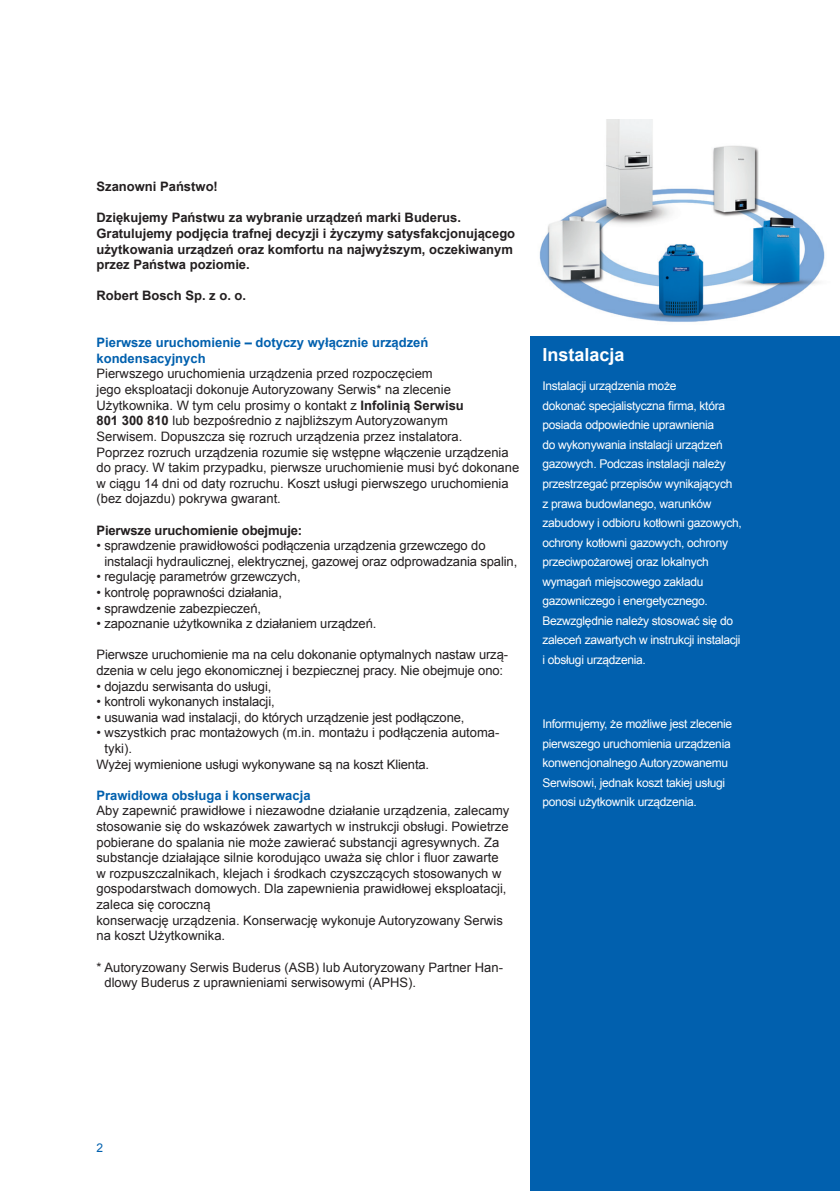
<style>
.page{position:relative;width:840px;height:1191px;background:#fff}
.page>*{position:absolute;margin:0;border:0;box-sizing:border-box;transform-origin:0 0}
.Podpis_bold{font:700 18px "Arial";color:#fff}
.Tekst{font:13px/15.6px "Arial";color:#231f20}
.Tekst-2{font:700 13px/15.6px "Arial";color:#231f20}
.Tekst-3{font:700 13px/15.6px "Arial";color:#0160ae}
.Tekst-4{font:12px/19.6px "Arial";letter-spacing:-.025em;color:#fff}
.t1{font:12px "Arial";color:#0160ae}
.s1{font-weight:700}
</style>
<div class="page">
<div style="left:530px;top:337px;width:309px;height:854px;background:#0160ae"></div>
<img style="left:539px;top:119px;width:286px;height:203px">
<p class="Tekst-2" style="left:96px;top:179px;width:123px">Szanowni Państwo!</p>
<p class="Tekst-2" style="left:96px;top:210px;width:366px">Dziękujemy Państwu za wybranie urządzeń marki Buderus.</p>
<p class="Tekst-2" style="left:96px;top:226px;width:420px">Gratulujemy podjęcia trafnej decyzji i życzymy satysfakcjonującego użytkowania urządzeń oraz komfortu na najwyższym, oczekiwanym przez Państwa poziomie.</p>
<p class="Tekst-2" style="left:96px;top:288px;width:151px">Robert Bosch Sp. z o. o.</p>
<p class="Tekst-3" style="left:96px;top:335px;width:333px">Pierwsze uruchomienie – dotyczy wyłącznie urządzeń kondensacyjnych</p>
<p class="Tekst" style="left:96px;top:366px;width:424px">Pierwszego uruchomienia urządzenia przed rozpoczęciem<br>jego eksploatacji dokonuje Autoryzowany Serwis* na zlecenie Użytkownika. W tym celu prosimy o kontakt z <span class="s1">Infolinią Serwisu<br>801 300 810</span> lub bezpośrednio z najbliższym Autoryzowanym<br>Serwisem. Dopuszcza się rozruch urządzenia przez instalatora.<br>Poprzez rozruch urządzenia rozumie się wstępne włączenie urządzenia do pracy. W takim przypadku, pierwsze uruchomienie musi być dokonane w ciągu 14 dni od daty rozruchu. Koszt usługi pierwszego uruchomienia (bez dojazdu) pokrywa gwarant.</p>
<p class="Tekst-2" style="left:96px;top:522px;width:207px">Pierwsze uruchomienie obejmuje:</p>
<p class="Tekst" style="left:104px;top:538px;width:414px;text-indent:-8px">• sprawdzenie prawidłowości podłączenia urządzenia grzewczego do instalacji hydraulicznej, elektrycznej, gazowej oraz odprowadzania spalin,</p>
<p class="Tekst" style="left:96px;top:569px;width:205px">• regulację parametrów grzewczych,</p>
<p class="Tekst" style="left:96px;top:585px;width:187px">• kontrolę poprawności działania,</p>
<p class="Tekst" style="left:96px;top:600px;width:166px">• sprawdzenie zabezpieczeń,</p>
<p class="Tekst" style="left:96px;top:616px;width:281px">• zapoznanie użytkownika z działaniem urządzeń.</p>
<p class="Tekst" style="left:96px;top:647px;width:413px">Pierwsze uruchomienie ma na celu dokonanie optymalnych nastaw urzą&shy;dzenia w celu jego ekonomicznej i bezpiecznej pracy. Nie obejmuje ono:</p>
<p class="Tekst" style="left:96px;top:678px;width:176px">• dojazdu serwisanta do usługi,</p>
<p class="Tekst" style="left:96px;top:694px;width:180px">• kontroli wykonanych instalacji,</p>
<p class="Tekst" style="left:96px;top:709px;width:369px">• usuwania wad instalacji, do których urządzenie jest podłączone,</p>
<p class="Tekst" style="left:105px;top:725px;width:396px;text-indent:-8px">• wszystkich prac montażowych (m.in. montażu i podłączenia automa&shy;tyki).</p>
<p class="Tekst" style="left:96px;top:756px;width:334px">Wyżej wymienione usługi wykonywane są na koszt Klienta.</p>
<p class="Tekst-3" style="left:96px;top:788px;width:215px">Prawidłowa obsługa i konserwacja</p>
<p class="Tekst" style="left:96px;top:803px;width:414px">Aby zapewnić prawidłowe i niezawodne działanie urządzenia, zalecamy stosowanie się do wskazówek zawartych w instrukcji obsługi. Powietrze pobierane do spalania nie może zawierać substancji agresywnych. Za substancje działające silnie korodująco uważa się chlor i fluor zawarte w rozpuszczalnikach, klejach i środkach czyszczących stosowanych w gospodarstwach domowych. Dla zapewnienia prawidłowej eksploatacji, zaleca się coroczną<br>konserwację urządzenia. Konserwację wykonuje Autoryzowany Serwis na koszt Użytkownika.</p>
<p class="Tekst" style="left:104px;top:959px;width:400px;text-indent:-8px">* Autoryzowany Serwis Buderus (ASB) lub Autoryzowany Partner Han&shy;dlowy Buderus z uprawnieniami serwisowymi (APHS).</p>
<p class="Podpis_bold" style="left:542px;top:342px;width:84px">Instalacja</p>
<p class="Tekst-4" style="left:542px;top:376px;width:201px">Instalacji urządzenia może<br>dokonać specjalistyczna firma, która posiada odpowiednie uprawnienia<br>do wykonywania instalacji urządzeń gazowych. Podczas instalacji należy przestrzegać przepisów wynikających<br>z prawa budowlanego, warunków zabudowy i odbioru kotłowni gazowych, ochrony kotłowni gazowych, ochrony przeciwpożarowej oraz lokalnych wymagań miejscowego zakładu gazowniczego i energetycznego.<br>Bezwzględnie należy stosować się do zaleceń zawartych w instrukcji instalacji i obsługi urządzenia.</p>
<p class="Tekst-4" style="left:542px;top:714px;width:191px">Informujemy, że możliwe jest zlecenie pierwszego uruchomienia urządzenia konwencjonalnego Autoryzowanemu Serwisowi, jednak koszt takiej usługi ponosi użytkownik urządzenia.</p>
<p class="t1" style="left:96px;top:1139px;width:8px">2</p>
</div>
